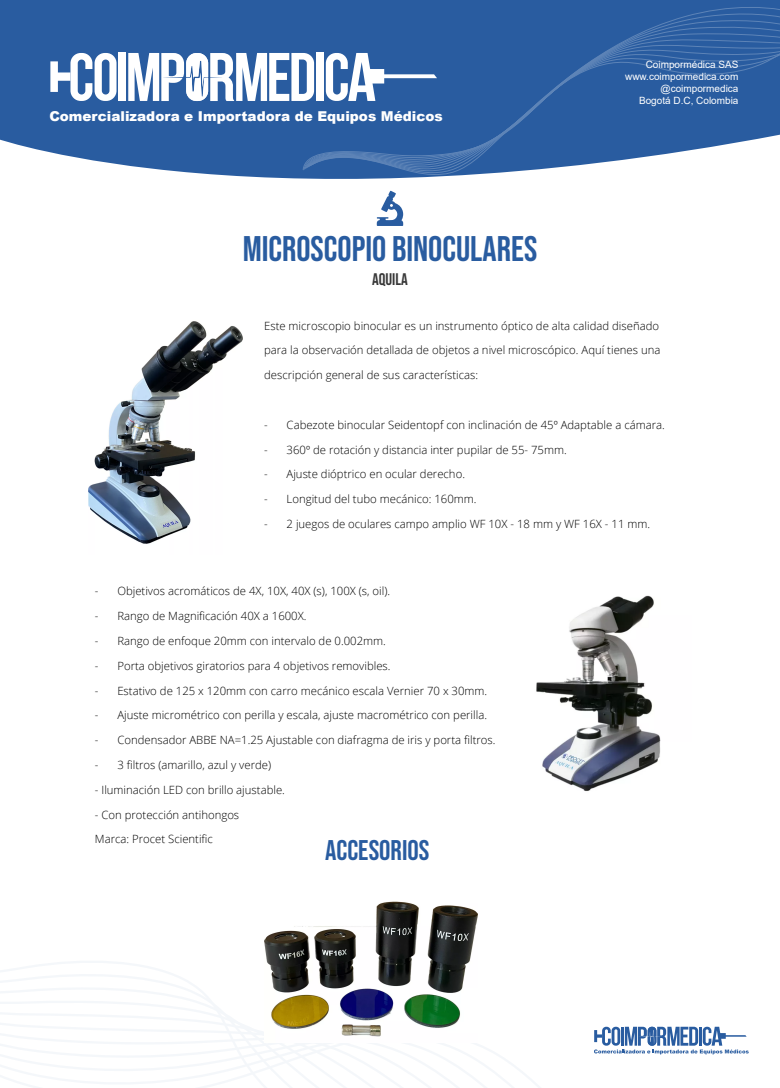
<style>
.page{position:relative;width:780px;height:1088px;background:#fff}
.page>*{position:absolute;margin:0;border:0;box-sizing:border-box;transform-origin:0 0}
.t1{font:35.38px "Bebas Neue";color:#295ca0}
.t2{font:28.38px "Bebas Neue";color:#295ca0}
.t3{font:16.75px "Bebas Neue";color:#383838}
.t4{font:900 13.62px "Arial";color:#fff}
.t5{font:300 11.38px/24.8px "Open Sans";color:#000;text-align:justify}
.t6{font:10px/12px "Arial";color:#fff;text-align:right}
</style>
<div class="page">
<svg style="left:0;top:0;width:464px;height:226px;fill:#295ca0"></svg>
<svg style="left:311px;top:0;width:469px;height:175px;background:#3a69a7"></svg>
<svg style="left:0;top:913px;width:749px;height:175px"></svg>
<svg style="left:50px;top:53px;width:66px;height:48px"></svg>
<div style="left:119px;top:53px;width:7px;height:48px;background:#fff"></div>
<div style="left:316px;top:53px;width:8px;height:48px;background:#fff"></div>
<svg style="left:326px;top:53px;width:111px;height:48px"></svg>
<svg style="left:128px;top:53px;width:186px;height:48px"></svg>
<svg style="left:594px;top:1027px;width:154px;height:27px"></svg>
<svg style="left:377px;top:191px;width:26px;height:35px"></svg>
<img style="left:264px;top:901px;width:213px;height:141px">
<img style="left:89px;top:321px;width:153px;height:223px">
<img style="left:536px;top:595px;width:125px;height:196px">
<p class="t4" style="left:49px;top:106px;width:395px">Comercializadora e Importadora de Equipos Médicos</p>
<h1 class="t1" style="left:243px;top:229px;width:296px">MICROSCOPIO BINOCULARES</h1>
<h3 class="t3" style="left:372px;top:270px;width:37px">AQUILA</h3>
<p class="t6" style="left:625px;top:58px;width:115px">Coimpormédica SAS www.coimpormedica.com @coimpormedica<br>Bogotá D.C, Colombia</p>
<p class="t5" style="left:264px;top:313px;width:398px">Este microscopio binocular es un instrumento óptico de alta calidad diseñado para la observación detallada de objetos a nivel microscópico. Aquí tienes una descripción general de sus características:</p>
<p class="t5" style="left:264px;top:412px;width:402px">- Cabezote binocular Seidentopf con inclinación de 45º Adaptable a cámara.</p>
<p class="t5" style="left:264px;top:437px;width:304px">- 360º de rotación y distancia inter pupilar de 55- 75mm.</p>
<p class="t5" style="left:264px;top:462px;width:202px">- Ajuste dióptrico en ocular derecho.</p>
<p class="t5" style="left:264px;top:486px;width:214px">- Longitud del tubo mecánico: 160mm.</p>
<p class="t5" style="left:264px;top:511px;width:387px">- 2 juegos de oculares campo amplio WF 10X - 18 mm y WF 16X - 11 mm.</p>
<p class="t5" style="left:95px;top:578px;width:297px">- Objetivos acromáticos de 4X, 10X, 40X (s), 100X (s, oil).</p>
<p class="t5" style="left:95px;top:603px;width:213px">- Rango de Magnificación 40X a 1600X.</p>
<p class="t5" style="left:95px;top:628px;width:292px">- Rango de enfoque 20mm con intervalo de 0.002mm.</p>
<p class="t5" style="left:95px;top:653px;width:297px">- Porta objetivos giratorios para 4 objetivos removibles.</p>
<p class="t5" style="left:95px;top:678px;width:394px">- Estativo de 125 x 120mm con carro mecánico escala Vernier 70 x 30mm.</p>
<p class="t5" style="left:95px;top:702px;width:393px">- Ajuste micrométrico con perilla y escala, ajuste macrométrico con perilla.</p>
<p class="t5" style="left:95px;top:727px;width:402px">- Condensador ABBE NA=1.25 Ajustable con diafragma de iris y porta filtros.</p>
<p class="t5" style="left:95px;top:752px;width:178px">- 3 filtros (amarillo, azul y verde)</p>
<p class="t5" style="left:95px;top:777px;width:191px">- Iluminación LED con brillo ajustable.</p>
<p class="t5" style="left:95px;top:802px;width:146px">- Con protección antihongos<br>Marca: Procet Scientific</p>
<h2 class="t2" style="left:325px;top:834px;width:106px">ACCESORIOS</h2>
</div>
